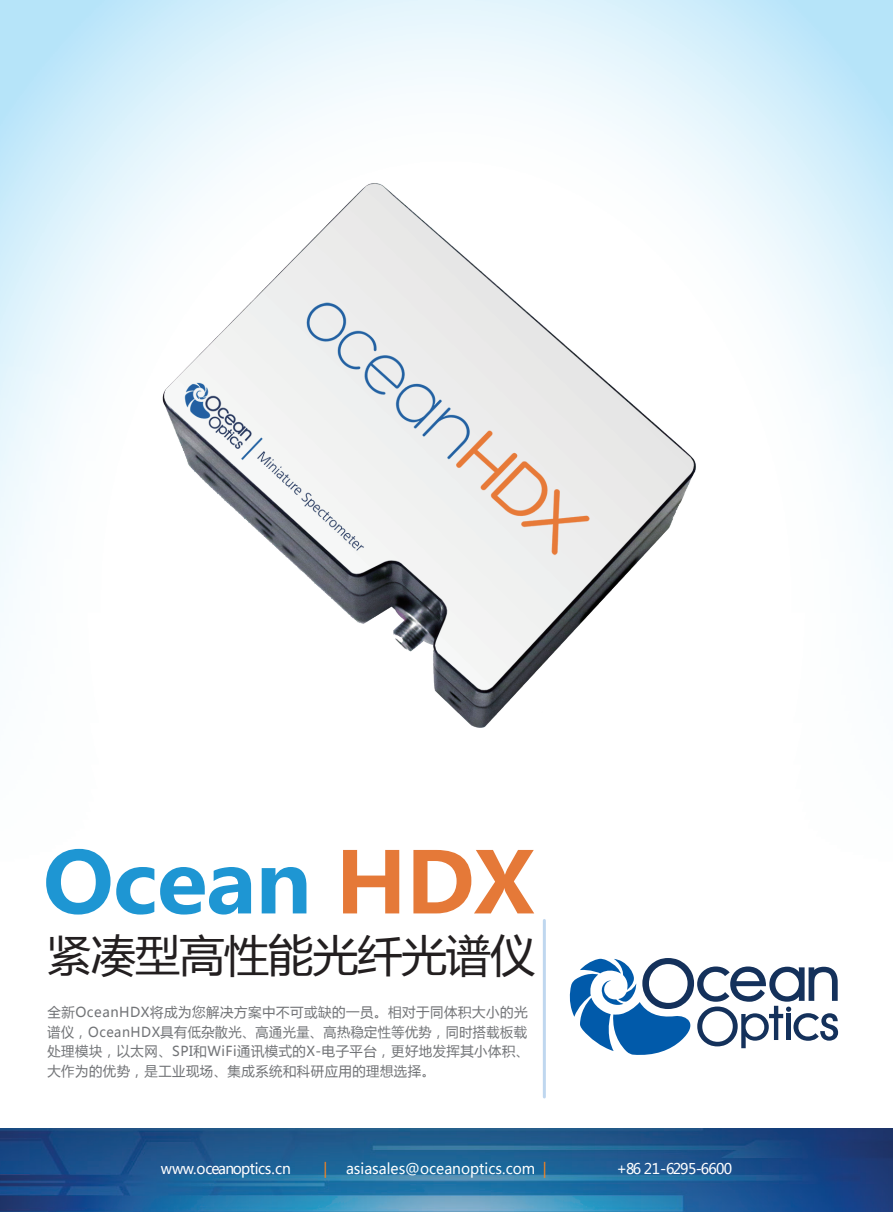
<style>
.page{position:relative;width:893px;height:1212px;background:#fff}
.page>*{position:absolute;margin:0;border:0;box-sizing:border-box;transform-origin:0 0}
.t1{font:700 84px "Microsoft Ya Hei";letter-spacing:-.015em;color:#1e96d3;scale:1.04 1}
.t2{font:43.65px "Microsoft Ya Hei";letter-spacing:-.02em;color:#231f20;scale:1.04 1}
.t3{font:14.7px "Microsoft Ya Hei";color:#fff}
.t4{font:14.7px "Microsoft Ya Hei";letter-spacing:-.035em;color:#fff}
.t5{font:14.7px "Microsoft Ya Hei";letter-spacing:-.05em;color:#fff}
.t6{font:14.7px "Microsoft Ya Hei";color:#f58320}
.t7{font:13.65px/19.5px "Microsoft Ya Hei";letter-spacing:.035em;color:#727477}
.s1{color:#e57938}
.s2{color:#f58320}
</style>
<div class="page">
<hr style="left:543px;top:920px;width:3px;height:177px;background:#bfd7ef">
<img style="left:0;top:1128px;width:893px;height:84px">
<svg style="left:569px;top:958px;width:269px;height:97px"></svg>
<img style="left:136px;top:156px;width:571px;height:572px">
<h1 class="t1" style="left:43px;top:824px;width:475px">Ocean <span class="s1">HDX</span></h1>
<h2 class="t2" style="left:46px;top:926px;width:472px">紧凑型高性能光纤光谱仪</h2>
<p class="t7" style="left:47px;top:1002px;width:483px">全新OceanHDX将成为您解决方案中不可或缺的一员。相对于同体积大小的光谱仪，OceanHDX具有低杂散光、高通光量、高热稳定性等优势，同时搭载板载处理模块，以太网、SPI和WiFi通讯模式的X-电子平台，更好地发挥其小体积、大作为的优势，是工业现场、集成系统和科研应用的理想选择。</p>
<p class="t4" style="left:161px;top:1159px;width:132px">www.oceanoptics.cn</p>
<p class="t6" style="left:324px;top:1159px;width:5px">|</p>
<p class="t3" style="left:346px;top:1159px;width:202px">asiasales@oceanoptics.com <span class="s2">|</span></p>
<p class="t5" style="left:616px;top:1159px;width:117px">+86 21-6295-6600</p>
</div>
